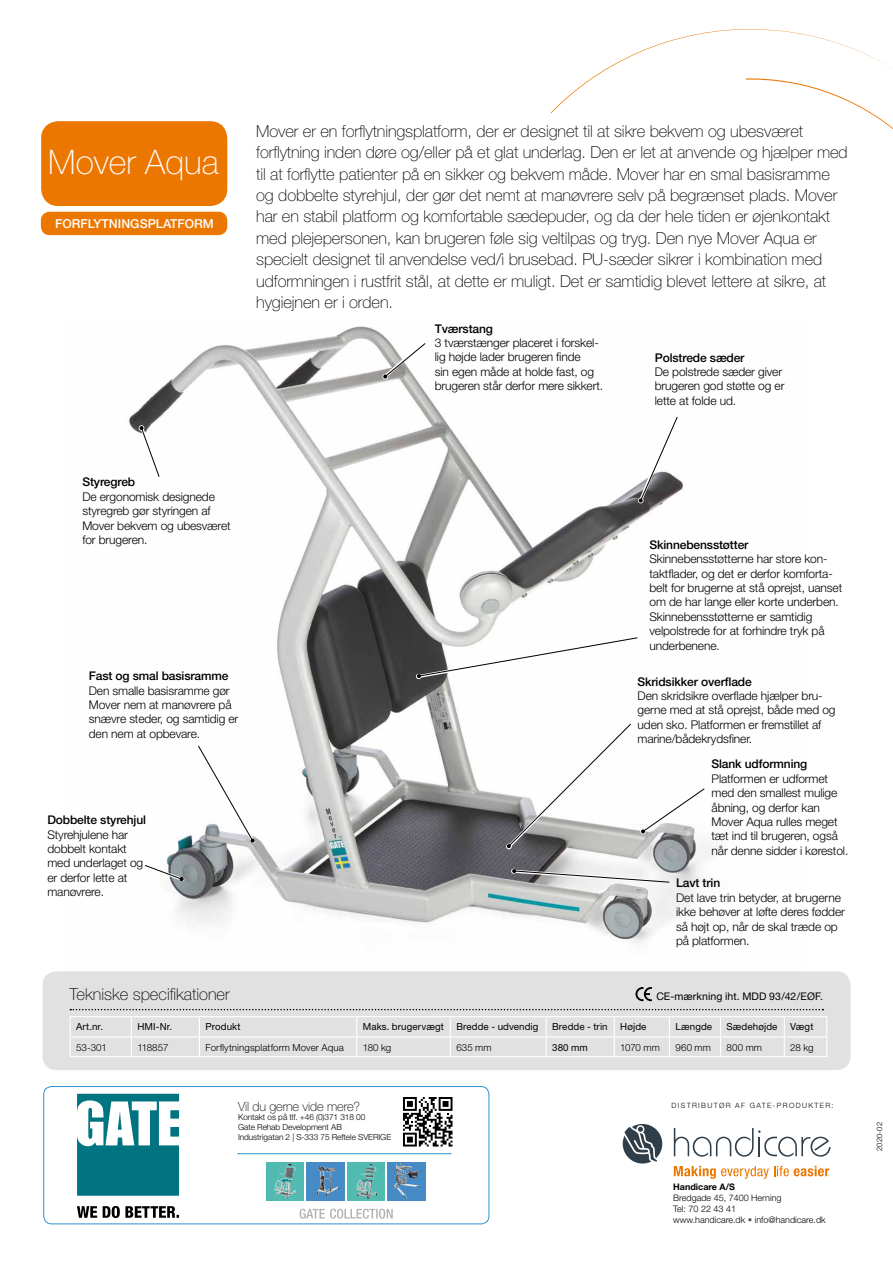
<style>
.page{position:relative;width:893px;height:1263px;background:#fff}
.page>*{position:absolute;margin:0;border:0;box-sizing:border-box;transform-origin:0 0}
.t1{font:100 33.9px "Helvetica Neue";color:#fff}
.t2{font:100 16.5px/21.5px "Helvetica Neue";letter-spacing:-.005em;color:#000}
.t3{font:100 12.75px "Helvetica Neue";letter-spacing:-.01em;color:#000}
.t4{font:500 12.3px "Helvetica Neue";color:#fff}
.t5{font:300 12px/14.4px "Helvetica Neue";letter-spacing:-.01em;color:#000}
.t6{font:500 12px "Helvetica Neue";letter-spacing:-.01em;color:#000}
.t7{font:10.5px "Helvetica Neue";letter-spacing:.01em;color:#000}
.t8{font:9.75px "Helvetica Neue";letter-spacing:.01em;color:#000}
.t9{font:300 9.75px "Helvetica Neue";letter-spacing:.01em;color:#000}
.t10{font:300 9px/10.8px "Helvetica Neue";color:#000}
.t11{font:700 9px "Helvetica Neue";color:#000}
.t12{font:300 8.4px/9.8px "Helvetica Neue";letter-spacing:-.01em;color:#000}
.t13{font:300 7.5px "Helvetica Neue";letter-spacing:.01em;color:#000}
.t14{font:300 7.35px "Helvetica Neue";letter-spacing:.18em;color:#000}
.s1{color:#565656}
</style>
<div class="page">
<img style="left:129px;top:326px;width:585px;height:618px">
<svg style="left:380px;top:332px;width:54px;height:50px"></svg>
<svg style="left:505px;top:722px;width:127px;height:128px"></svg>
<svg style="left:416px;top:637px;width:222px;height:43px"></svg>
<svg style="left:511px;top:868px;width:159px;height:16px"></svg>
<svg style="left:181px;top:722px;width:76px;height:122px"></svg>
<svg style="left:636px;top:403px;width:46px;height:103px"></svg>
<svg style="left:137px;top:423px;width:31px;height:65px"></svg>
<svg style="left:129px;top:858px;width:58px;height:25px"></svg>
<svg style="left:638px;top:768px;width:76px;height:68px"></svg>
<div style="left:43px;top:971px;width:807px;height:99px;background:#e1e1e1;border-radius:14px"></div>
<svg style="left:70px;top:1009px;width:753px;height:1px"></svg>
<svg style="left:635px;top:987px;width:17px;height:14px"></svg>
<svg style="left:300px;top:1209px;width:93px;height:9px"></svg>
<div style="left:307px;top:1162px;width:38px;height:38px;background:#478bc6"></div>
<svg style="left:388px;top:1162px;width:38px;height:38px"></svg>
<div style="left:267px;top:1162px;width:37px;height:38px;background:#51bbb2"></div>
<div style="left:348px;top:1162px;width:37px;height:38px;background:#51bbb2"></div>
<img style="left:393px;top:1163px;width:14px;height:36px">
<img style="left:275px;top:1164px;width:17px;height:27px">
<img style="left:356px;top:1164px;width:17px;height:28px">
<img style="left:317px;top:1166px;width:20px;height:31px">
<div style="left:44px;top:1086px;width:445px;height:138px;border:1px solid #2c92d0;border-radius:8px"></div>
<svg style="left:77px;top:1094px;width:102px;height:102px"></svg>
<svg style="left:77px;top:1206px;width:102px;height:12px"></svg>
<hr style="left:237px;top:1153px;width:214px;height:1px;background:#2c92d0">
<svg style="left:623px;top:1124px;width:39px;height:39px"></svg>
<svg style="left:674px;top:1128px;width:156px;height:29px"></svg>
<svg style="left:674px;top:1166px;width:155px;height:13px"></svg>
<svg style="left:403px;top:1097px;width:50px;height:50px"></svg>
<svg style="left:403px;top:1097px;width:49px;height:49px"></svg>
<hr style="left:70px;top:1016px;width:61px;height:1px;background:#fff">
<hr style="left:131px;top:1016px;width:68px;height:1px;background:#fff">
<hr style="left:199px;top:1016px;width:157px;height:1px;background:#fff">
<hr style="left:451px;top:1016px;width:95px;height:1px;background:#fff">
<hr style="left:546px;top:1016px;width:68px;height:1px;background:#fff">
<hr style="left:614px;top:1016px;width:55px;height:1px;background:#fff">
<hr style="left:356px;top:1016px;width:95px;height:1px;background:#fff">
<hr style="left:669px;top:1016px;width:51px;height:1px;background:#fff">
<hr style="left:720px;top:1016px;width:65px;height:1px;background:#fff">
<hr style="left:785px;top:1016px;width:42px;height:1px;background:#fff">
<hr style="left:70px;top:1036px;width:61px;height:1px;background:#fff">
<hr style="left:131px;top:1036px;width:68px;height:1px;background:#fff">
<hr style="left:199px;top:1036px;width:158px;height:1px;background:#fff">
<hr style="left:450px;top:1036px;width:96px;height:1px;background:#fff">
<hr style="left:546px;top:1036px;width:68px;height:1px;background:#fff">
<hr style="left:614px;top:1036px;width:55px;height:1px;background:#fff">
<svg style="left:70px;top:1017px;width:1px;height:39px"></svg>
<svg style="left:131px;top:1017px;width:1px;height:39px"></svg>
<svg style="left:199px;top:1017px;width:1px;height:39px"></svg>
<svg style="left:546px;top:1017px;width:1px;height:39px"></svg>
<svg style="left:614px;top:1017px;width:1px;height:39px"></svg>
<hr style="left:357px;top:1036px;width:93px;height:1px;background:#fff">
<svg style="left:356px;top:1017px;width:1px;height:39px"></svg>
<svg style="left:450px;top:1017px;width:1px;height:39px"></svg>
<hr style="left:669px;top:1036px;width:51px;height:1px;background:#fff">
<svg style="left:669px;top:1017px;width:1px;height:39px"></svg>
<hr style="left:720px;top:1036px;width:64px;height:1px;background:#fff">
<svg style="left:720px;top:1017px;width:1px;height:39px"></svg>
<hr style="left:784px;top:1036px;width:43px;height:1px;background:#fff">
<svg style="left:784px;top:1017px;width:1px;height:39px"></svg>
<svg style="left:826px;top:1017px;width:1px;height:39px"></svg>
<hr style="left:70px;top:1056px;width:61px;height:1px;background:#fff">
<hr style="left:131px;top:1056px;width:68px;height:1px;background:#fff">
<hr style="left:199px;top:1056px;width:158px;height:1px;background:#fff">
<hr style="left:450px;top:1056px;width:96px;height:1px;background:#fff">
<hr style="left:546px;top:1056px;width:68px;height:1px;background:#fff">
<hr style="left:614px;top:1056px;width:55px;height:1px;background:#fff">
<hr style="left:357px;top:1056px;width:93px;height:1px;background:#fff">
<hr style="left:669px;top:1056px;width:51px;height:1px;background:#fff">
<hr style="left:720px;top:1056px;width:64px;height:1px;background:#fff">
<hr style="left:784px;top:1056px;width:43px;height:1px;background:#fff">
<svg style="left:550px;top:29px;width:343px;height:100px"></svg>
<div style="left:41px;top:212px;width:186px;height:23px;background:#ec7700;border-radius:9px"></div>
<div style="left:41px;top:121px;width:186px;height:85px;background:#ec7700;border-radius:17px"></div>
<h1 class="t1" style="left:48px;top:142px;width:172px">Mover Aqua</h1>
<p class="t4" style="left:55px;top:216px;width:160px">FORFLYTNINGSPLATFORM</p>
<p class="t2" style="left:256px;top:120px;width:593px">Mover er en forflytningsplatform, der er designet til at sikre bekvem og ubesværet forflytning inden døre og/eller på et glat underlag. Den er let at anvende og hjælper med til at forflytte patienter på en sikker og bekvem måde. Mover har en smal basisramme og dobbelte styrehjul, der gør det nemt at manøvrere selv på begrænset plads. Mover har en stabil platform og komfortable sædepuder, og da der hele tiden er øjenkontakt med plejepersonen, kan brugeren føle sig veltilpas og tryg. Den nye Mover Aqua er specielt designet til anvendelse ved/i brusebad. PU-sæder sikrer i kombination med udformningen i rustfrit stål, at dette er muligt. Det er samtidig blevet lettere at sikre, at hygiejnen er i orden.</p>
<p class="t6" style="left:435px;top:321px;width:60px">Tværstang</p>
<p class="t5" style="left:435px;top:335px;width:170px">3 tværstænger placeret i forskel&shy;lig højde lader brugeren finde<br>sin egen måde at holde fast, og brugeren står derfor mere sikkert.</p>
<p class="t6" style="left:655px;top:350px;width:91px">Polstrede sæder</p>
<p class="t5" style="left:655px;top:364px;width:131px">De polstrede sæder giver brugeren god støtte og er lette at folde ud.</p>
<p class="t6" style="left:82px;top:475px;width:54px">Styregreb</p>
<p class="t5" style="left:82px;top:489px;width:150px">De ergonomisk designede styregreb gør styringen af<br>Mover bekvem og ubesværet for brugeren.</p>
<p class="t6" style="left:89px;top:669px;width:141px">Fast og smal basisramme</p>
<p class="t5" style="left:89px;top:683px;width:151px">Den smalle basisramme gør<br>Mover nem at manøvrere på snævre steder, og samtidig er den nem at opbevare.</p>
<p class="t6" style="left:47px;top:813px;width:100px">Dobbelte styrehjul</p>
<p class="t5" style="left:47px;top:827px;width:97px">Styrehjulene har dobbelt kontakt med underlaget og er derfor lette at manøvrere.</p>
<p class="t6" style="left:649px;top:537px;width:100px">Skinnebensstøtter</p>
<p class="t5" style="left:649px;top:551px;width:194px">Skinnebensstøtterne har store kon&shy;taktflader, og det er derfor komforta&shy;belt for brugerne at stå oprejst, uanset om de har lange eller korte underben.<br>Skinnebensstøtterne er samtidig velpolstrede for at forhindre tryk på underbenene.</p>
<p class="t6" style="left:638px;top:674px;width:116px">Skridsikker overflade</p>
<p class="t5" style="left:638px;top:688px;width:199px">Den skridsikre overflade hjælper bru&shy;gerne med at stå oprejst, både med og uden sko. Platformen er fremstillet af marine/bådekrydsfiner.</p>
<p class="t6" style="left:711px;top:757px;width:97px">Slank udformning</p>
<p class="t5" style="left:711px;top:771px;width:138px">Platformen er udformet med den smallest mulige åbning, og derfor kan<br>Mover Aqua rulles meget tæt ind til brugeren, også når denne sidder i kørestol.</p>
<p class="t6" style="left:676px;top:876px;width:46px">Lavt trin</p>
<p class="t5" style="left:676px;top:890px;width:170px">Det lave trin betyder, at brugerne ikke behøver at løfte deres fødder så højt op, når de skal træde op på platformen.</p>
<h2 class="t2" style="left:70px;top:984px;width:162px">Tekniske specifikationer</h2>
<p class="t7" style="left:656px;top:990px;width:168px">CE-mærkning iht. MDD 93/42/EØF.</p>
<p class="t8" style="left:76px;top:1021px;width:28px">Art.nr.</p>
<p class="t8" style="left:137px;top:1021px;width:36px">HMI-Nr.</p>
<p class="t8" style="left:205px;top:1021px;width:37px">Produkt</p>
<p class="t8" style="left:363px;top:1021px;width:83px">Maks. brugervægt</p>
<p class="t8" style="left:456px;top:1021px;width:84px">Bredde - udvendig</p>
<p class="t8" style="left:552px;top:1021px;width:57px">Bredde - trin</p>
<p class="t8" style="left:620px;top:1021px;width:28px">Højde</p>
<p class="t8" style="left:675px;top:1021px;width:38px">Længde</p>
<p class="t8" style="left:726px;top:1021px;width:52px">Sædehøjde</p>
<p class="t8" style="left:790px;top:1021px;width:25px">Vægt</p>
<p class="t9" style="left:76px;top:1041px;width:32px">53-301</p>
<p class="t9" style="left:137px;top:1041px;width:33px">118857</p>
<p class="t9" style="left:205px;top:1041px;width:140px">Forflytningsplatform Mover Aqua</p>
<p class="t9" style="left:363px;top:1041px;width:30px">180 kg</p>
<p class="t9" style="left:456px;top:1041px;width:37px">635 mm</p>
<p class="t8" style="left:552px;top:1041px;width:37px">380 mm</p>
<p class="t9" style="left:620px;top:1041px;width:41px">1070 mm</p>
<p class="t9" style="left:675px;top:1041px;width:37px">960 mm</p>
<p class="t9" style="left:726px;top:1041px;width:37px">800 mm</p>
<p class="t9" style="left:790px;top:1041px;width:25px">28 kg</p>
<p class="t3" style="left:238px;top:1099px;width:124px">Vil du gerne vide mere?</p>
<p class="t12" style="left:238px;top:1112px;width:155px">Kontakt os på tlf. +46 (0)371 318 00<br>Gate Rehab Development AB<br>Industrigatan 2 | S-333 75 Reftele SVERIGE</p>
<p class="t14" style="left:671px;top:1101px;width:164px">DISTRIBUTØR AF GATE-PRODUKTER:</p>
<p class="t11" style="left:673px;top:1180px;width:63px">Handicare A/S</p>
<p class="t10" style="left:673px;top:1192px;width:154px">Bredgade 45, 7400 Herning<br>Tel: 70 22 43 41<br>www.handicare.dk <span class="s1">•</span> info@handicare.dk</p>
<p class="t13" style="left:875px;top:1151px;width:30px;rotate:-90deg">2020-02</p>
</div>
